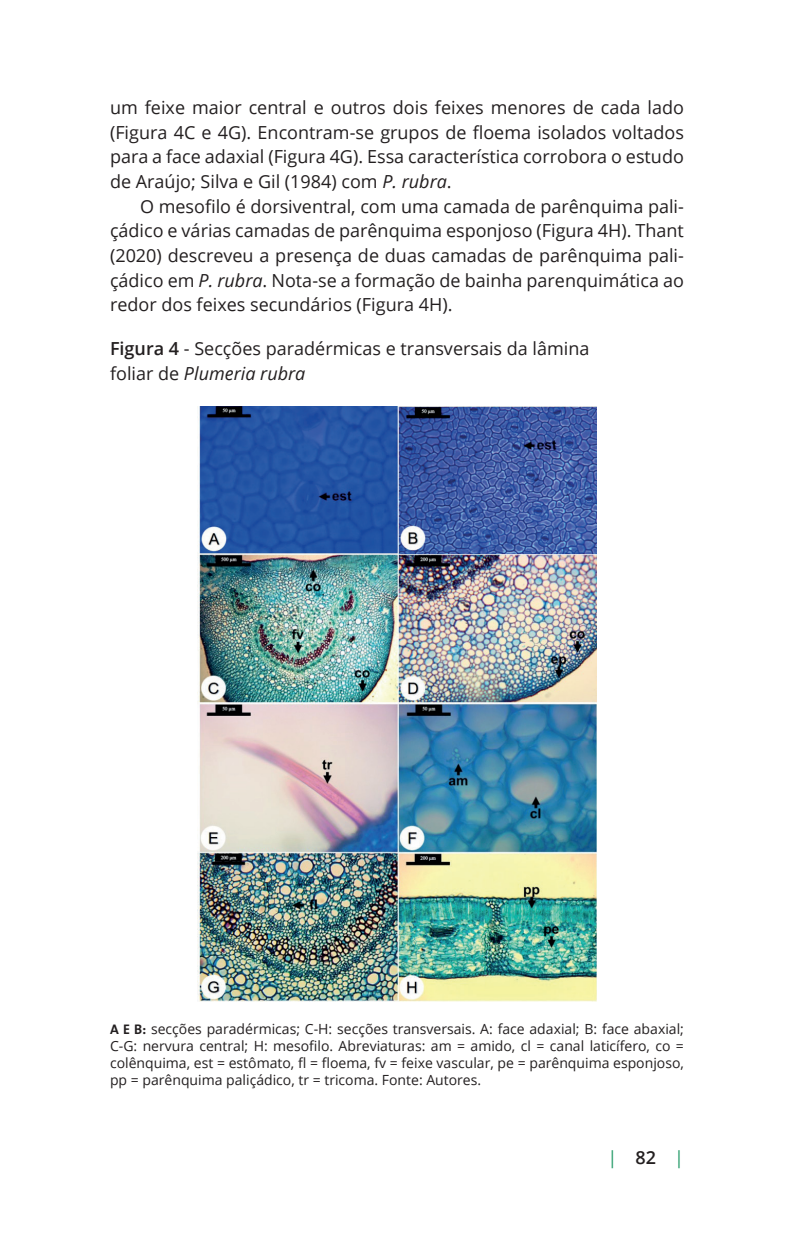
<style>
.page{position:relative;width:794px;height:1248px;background:#fff}
.page>*{position:absolute;margin:0;border:0;box-sizing:border-box;transform-origin:0 0}
.t1{font:18px/24.6px "Open Sans";color:#231f20;text-align:justify}
.t2{font:18px "Open Sans";color:#289c6a}
.t3{font:14px/16.8px "Open Sans";color:#231f20;text-align:justify}
.s1{font-style:italic}
.s2{font-weight:600}
.s3{font-family:"The Sans";font-weight:700}
.s4{font-weight:600;color:#231f20}
</style>
<div class="page">
<img style="left:197px;top:407px;width:399px;height:594px">
<p class="t1" style="left:110px;top:94px;width:575px">um feixe maior central e outros dois feixes menores de cada lado (Figura 4C e 4G). Encontram-se grupos de floema isolados voltados para a face adaxial (Figura 4G). Essa característica corrobora o estudo de Araújo; Silva e Gil (1984) com <span class="s1">P. rubra</span>.</p>
<p class="t1" style="left:110px;top:193px;width:575px;text-indent:30px">O mesofilo é dorsiventral, com uma camada de parênquima pali&shy;çádico e várias camadas de parênquima esponjoso (Figura 4H). Thant (2020) descreveu a presença de duas camadas de parênquima pali&shy;çádico em <span class="s1">P. rubra</span>. Nota-se a formação de bainha parenquimática ao redor dos feixes secundários (Figura 4H).</p>
<p class="t1" style="left:110px;top:336px;width:481px"><span class="s2">Figura 4</span> - Secções paradérmicas e transversais da lâmina foliar de <span class="s1">Plumeria rubra</span></p>
<p class="t3" style="left:110px;top:1020px;width:575px"><span class="s3">A E B:</span> secções paradérmicas; C-H: secções transversais. A: face adaxial; B: face abaxial; C-G: nervura central; H: mesofilo. Abreviaturas: am = amido, cl = canal laticífero, co = colênquima, est = estômato, fl = floema, fv = feixe vascular, pe = parênquima esponjoso, pp = parênquima paliçádico, tr = tricoma. Fonte: Autores.</p>
<p class="t2" style="left:607px;top:1145px;width:78px">| <span class="s4">82</span> |</p>
</div>
